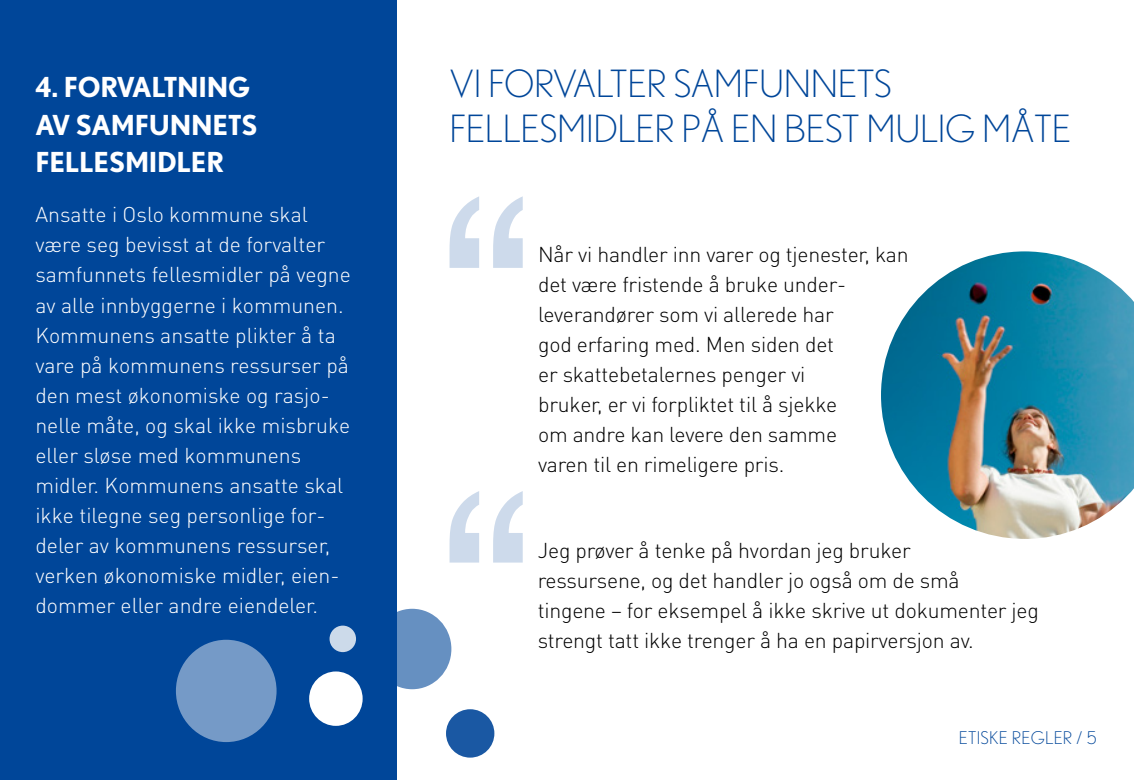
<style>
.page{position:relative;width:1134px;height:780px;background:#fff}
.page>*{position:absolute;margin:0;border:0;box-sizing:border-box;transform-origin:0 0}
.t1{font:300 37.5px/45px "Nobel";letter-spacing:-.01em;color:#004699}
.t2{font:700 27.5px/37.5px "Nobel";letter-spacing:-.01em;color:#fff}
.t3{font:300 21.25px/30px "DIN Pro";letter-spacing:-.01em;color:#000}
.t4{font:300 21.25px/30px "DIN Pro";color:#fff}
.t5{font:300 17.5px "Nobel";letter-spacing:.01em;color:#004699}
</style>
<div class="page">
<img style="left:881px;top:251px;width:253px;height:288px">
<svg style="left:449px;top:491px;width:74px;height:71px"></svg>
<div style="left:0;top:0;width:397px;height:780px;background:#004699"></div>
<svg style="left:449px;top:196px;width:74px;height:72px"></svg>
<div style="left:309px;top:671px;width:54px;height:54px;background:#fff;border-radius:50%"></div>
<div style="left:176px;top:639px;width:101px;height:103px;background:#759ac7;border-radius:50%"></div>
<svg style="left:373px;top:608px;width:78px;height:81px;fill:#6690c1"></svg>
<div style="left:446px;top:709px;width:48px;height:48px;background:#1a58a3;border-radius:50%"></div>
<div style="left:330px;top:625px;width:26px;height:27px;background:#ccdaea;border-radius:50%"></div>
<p class="t2" style="left:35px;top:68px;width:224px">4. FORVALTNING<br>AV SAMFUNNETS<br>FELLESMIDLER</p>
<p class="t4" style="left:35px;top:199px;width:317px">Ansatte i Oslo kommune skal være seg bevisst at de forvalter samfunnets fellesmidler på vegne av alle innbyggerne i kommunen.<br>Kommunens ansatte plikter å ta vare på kommunens ressurser på den mest økonomiske og rasjo&shy;nelle måte, og skal ikke misbruke eller sløse med kommunens midler. Kommunens ansatte skal ikke tilegne seg personlige for&shy;deler av kommunens ressurser, verken økonomiske midler, eien&shy;dommer eller andre eiendeler.</p>
<h1 class="t1" style="left:449px;top:60px;width:623px">VI FORVALTER SAMFUNNETS<br>FELLESMIDLER PÅ EN BEST MULIG MÅTE</h1>
<p class="t3" style="left:538px;top:239px;width:372px">Når vi handler inn varer og tjenester, kan det være fristende å bruke under&shy;leverandører som vi allerede har<br>god erfaring med. Men siden det<br>er skattebetalernes penger vi<br>bruker, er vi forpliktet til å sjekke<br>om andre kan levere den samme<br>varen til en rimeligere pris.</p>
<p class="t3" style="left:538px;top:534px;width:503px">Jeg prøver å tenke på hvordan jeg bruker<br>ressursene, og det handler jo også om de små<br>tingene – for eksempel å ikke skrive ut dokumenter jeg strengt tatt ikke trenger å ha en papirversjon av.</p>
<p class="t5" style="left:959px;top:727px;width:139px">ETISKE REGLER / 5</p>
</div>
